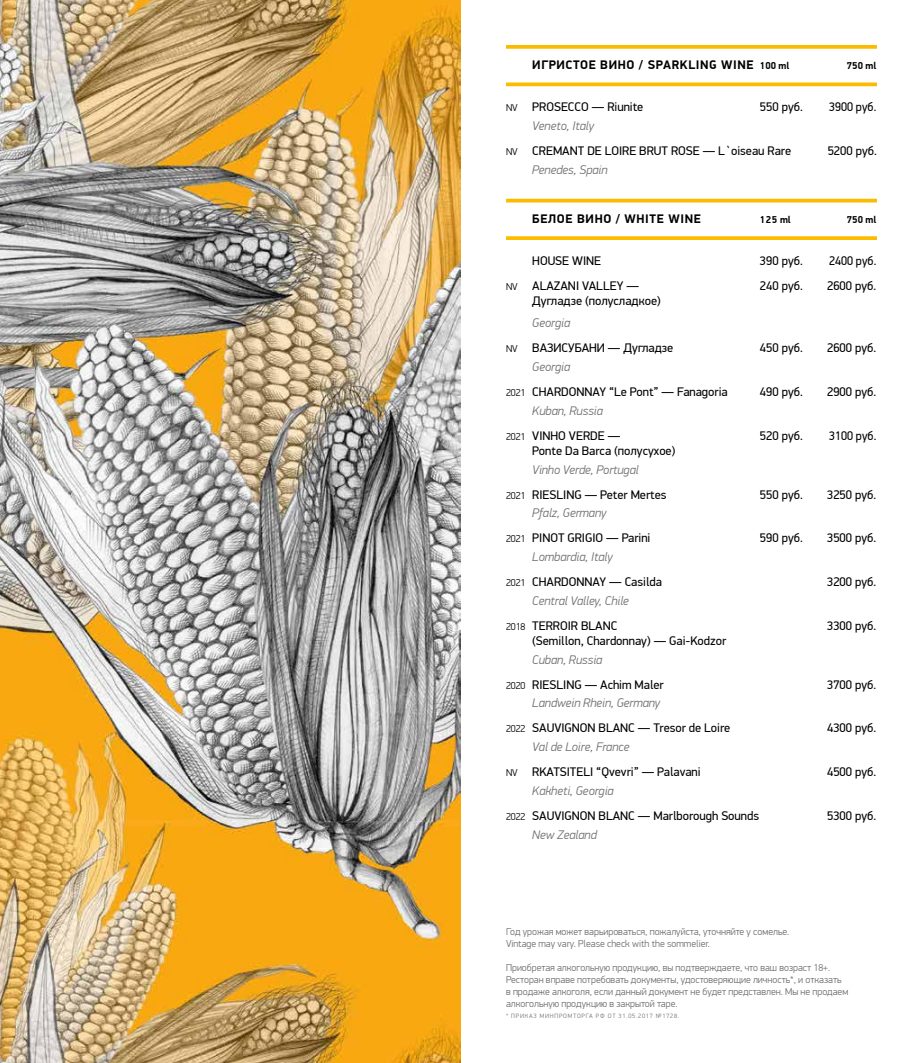
<style>
.page{position:relative;width:922px;height:1063px;background:#fff}
.page>*{position:absolute;margin:0;border:0;box-sizing:border-box;transform-origin:0 0}
.t1{font:12.5px/25px "PF Din Display Pro";color:#000}
.t2{font:italic 300 12.5px/25px "PF Din Display Pro";color:#6f6f6f}
.t3{font:700 12.5px "PF Din Display Pro";letter-spacing:.05em;color:#000}
.t4{font:12.5px "PF Din Display Pro";color:#000;scale:.96 1}
.t5{font:300 10px/12px "PF Din Display Pro";color:#6f6f6f}
.t6{font:700 10px "PF Din Display Pro";color:#000}
.t7{font:300 6.25px "PF Din Display Pro";letter-spacing:.13em;color:#6f6f6f}
.s1{font-size:10px}
.s2{font-weight:300;font-size:10px}
.s3{font-weight:300;font-style:italic;color:#6f6f6f}
.s4{font-style:normal;font-size:10px;color:#000}
.s5{font-weight:400;font-style:normal;color:#000}
</style>
<div class="page">
<svg style="left:506px;top:45px;width:370px;height:4px"></svg>
<hr style="left:506px;top:83px;width:370px;height:3px;background:#fbbc00">
<svg style="left:506px;top:199px;width:370px;height:4px"></svg>
<svg style="left:506px;top:236px;width:370px;height:4px"></svg>
<img style="left:0;top:0;width:461px;height:1063px">
<p class="t3" style="left:532px;top:57px;width:258px">ИГРИСТОЕ ВИНО / SPARKLING WINE <span class="s1">100 ml</span></p>
<p class="t6" style="left:846px;top:59px;width:31px">750 ml</p>
<p class="t1" style="left:506px;top:95px;width:139px"><span class="s2">NV</span> PROSECCO — Riunite</p>
<p class="t1" style="left:759px;top:95px;width:44px">550 руб.</p>
<p class="t4" style="left:828px;top:100px;width:51px">3900 руб.</p>
<p class="t1" style="left:506px;top:113px;width:286px;text-indent:26px"><span class="s3">Veneto, Italy<br></span><span class="s2">NV</span> CREMANT DE LOIRE BRUT ROSE — L`oiseau Rare</p>
<p class="t1" style="left:827px;top:138px;width:51px">5200 руб.</p>
<p class="t2" style="left:532px;top:157px;width:77px">Penedes, Spain</p>
<p class="t3" style="left:532px;top:211px;width:170px">БЕЛОЕ ВИНО / WHITE WINE</p>
<p class="t6" style="left:759px;top:213px;width:32px">125 ml</p>
<p class="t6" style="left:846px;top:213px;width:31px">750 ml</p>
<p class="t1" style="left:532px;top:248px;width:70px">HOUSE WINE</p>
<p class="t1" style="left:759px;top:248px;width:44px">390 руб.</p>
<p class="t4" style="left:828px;top:253px;width:51px">2400 руб.</p>
<p class="t1" style="left:506px;top:273px;width:134px"><span class="s2">NV</span> ALAZANI VALLEY —</p>
<p class="t1" style="left:759px;top:273px;width:44px">240 руб.</p>
<p class="t1" style="left:826px;top:273px;width:51px">2600 руб.</p>
<p class="t1" style="left:532px;top:288px;width:130px">Дугладзе (полусладкое)</p>
<p class="t1" style="left:506px;top:311px;width:169px;text-indent:26px"><span class="s3">Georgia<br></span><span class="s2">NV</span> ВАЗИСУБАНИ — Дугладзе</p>
<p class="t1" style="left:759px;top:336px;width:44px">450 руб.</p>
<p class="t1" style="left:826px;top:336px;width:51px">2600 руб.</p>
<p class="t1" style="left:506px;top:354px;width:223px;text-indent:26px"><span class="s3">Georgia<br></span><span class="s2">2021</span> CHARDONNAY “Le Pont” — Fanagoria</p>
<p class="t2" style="left:506px;top:398px;width:116px;text-indent:26px">Kuban, Russia<br><span class="s4">2021</span> <span class="s5">VINHO VERDE —</span></p>
<p class="t1" style="left:532px;top:438px;width:144px">Ponte Da Barca (полусухое)</p>
<p class="t1" style="left:506px;top:457px;width:162px;text-align:center"><span class="s3">Vinho Verde, Portugal<br></span><span class="s2">2021</span> RIESLING — Peter Mertes</p>
<p class="t1" style="left:506px;top:501px;width:146px;text-indent:26px"><span class="s3">Pfalz, Germany<br></span><span class="s2">2021</span> PINOT GRIGIO — Parini</p>
<p class="t1" style="left:506px;top:544px;width:157px;text-indent:26px"><span class="s3">Lombardia, Italy<br></span><span class="s2">2021</span> CHARDONNAY — Casilda</p>
<p class="t2" style="left:506px;top:588px;width:124px;text-indent:26px">Central Valley, Chile<br><span class="s4">2018</span> <span class="s5">TERROIR BLANC</span></p>
<p class="t1" style="left:532px;top:628px;width:195px">(Semillon, Chardonnay) — Gai-Kodzor</p>
<p class="t1" style="left:506px;top:647px;width:159px;text-indent:26px"><span class="s3">Cuban, Russia<br></span><span class="s2">2020</span> RIESLING — Achim Maler</p>
<p class="t1" style="left:506px;top:691px;width:226px;text-indent:26px"><span class="s3">Landwein Rhein, Germany<br></span><span class="s2">2022</span> SAUVIGNON BLANC — Tresor de Loire</p>
<p class="t1" style="left:506px;top:734px;width:196px;text-indent:26px"><span class="s3">Val de Loire, France<br></span><span class="s2">NV</span> RKATSITELI “Qvevri” — Palavani</p>
<p class="t1" style="left:759px;top:379px;width:44px">490 руб.</p>
<p class="t1" style="left:826px;top:379px;width:51px">2900 руб.</p>
<p class="t1" style="left:759px;top:423px;width:44px">520 руб.</p>
<p class="t4" style="left:828px;top:428px;width:51px">3100 руб.</p>
<p class="t1" style="left:759px;top:482px;width:44px">550 руб.</p>
<p class="t1" style="left:826px;top:482px;width:51px">3250 руб.</p>
<p class="t1" style="left:759px;top:526px;width:44px">590 руб.</p>
<p class="t1" style="left:826px;top:526px;width:51px">3500 руб.</p>
<p class="t1" style="left:826px;top:569px;width:51px">3200 руб.</p>
<p class="t1" style="left:826px;top:613px;width:51px">3300 руб.</p>
<p class="t1" style="left:826px;top:672px;width:51px">3700 руб.</p>
<p class="t1" style="left:826px;top:716px;width:51px">4300 руб.</p>
<p class="t1" style="left:826px;top:759px;width:51px">4500 руб.</p>
<p class="t1" style="left:506px;top:778px;width:254px;text-indent:26px"><span class="s3">Kakheti, Georgia<br></span><span class="s2">2022</span> SAUVIGNON BLANC — Marlborough Sounds</p>
<p class="t2" style="left:532px;top:822px;width:66px">New Zealand</p>
<p class="t1" style="left:826px;top:803px;width:51px">5300 руб.</p>
<p class="t5" style="left:506px;top:926px;width:285px">Год урожая может варьироваться, пожалуйста, уточняйте у сомелье.<br>Vintage may vary. Please check with the sommelier.</p>
<p class="t5" style="left:506px;top:962px;width:343px">Приобретая алкогольную продукцию, вы подтверждаете, что ваш возраст 18+.<br>Ресторан вправе потребовать документы, удостоверяющие личность*, и отказать в продаже алкоголя, если данный документ не будет представлен. Мы не продаем алкогольную продукцию в закрытой таре.</p>
<p class="t7" style="left:506px;top:1012px;width:175px">* ПРИКАЗ МИНПРОМТОРГА РФ ОТ 31.05.2017 №1728.</p>
</div>
